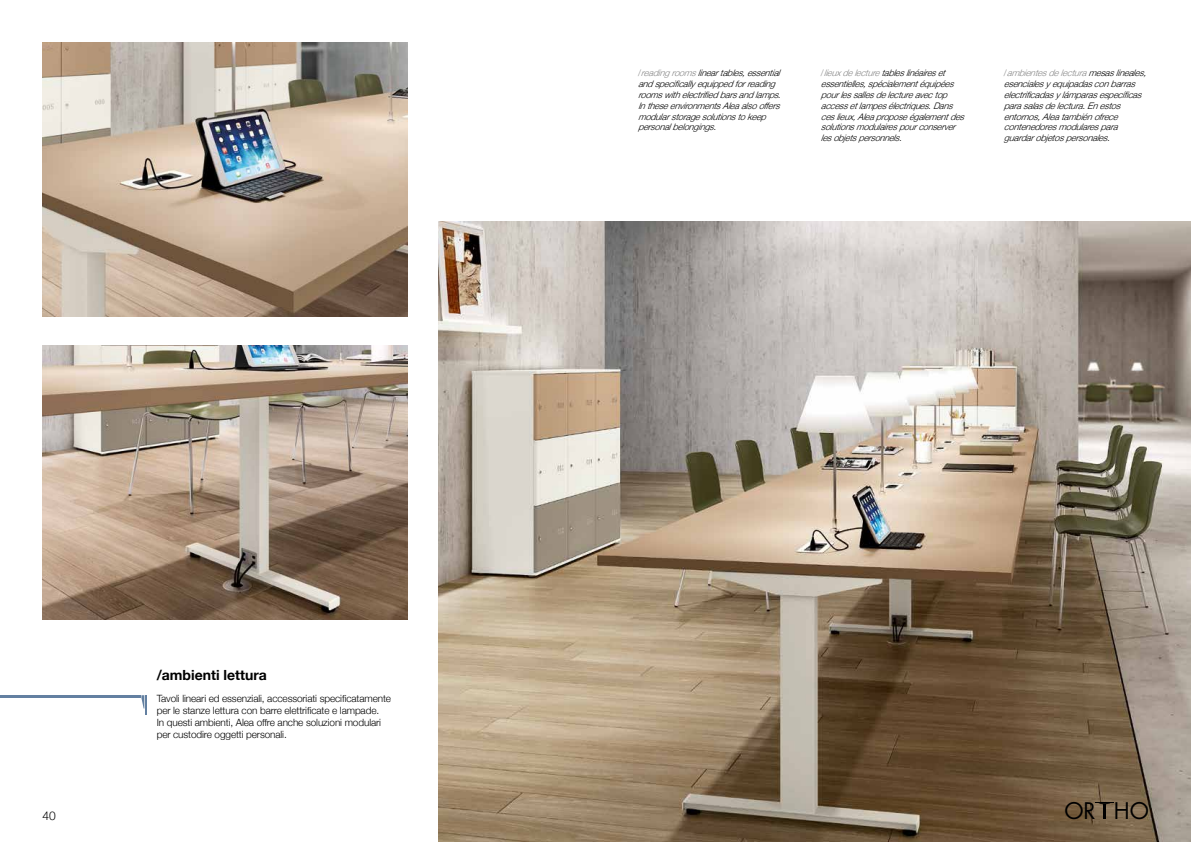
<style>
.page{position:relative;width:1191px;height:842px;background:#fff}
.page>*{position:absolute;margin:0;border:0;box-sizing:border-box;transform-origin:0 0}
.t1{font:22.3px "Futura Std";color:#000}
.t2{font:700 14px "Helvetica Neue";color:#000}
.t3{font:300 12px "Helvetica Neue";color:#000}
.t4{font:300 10px/12px "Helvetica Neue";letter-spacing:-.01em;color:#000}
.t5{font:italic 300 9px/10.8px "Helvetica Neue";color:#000}
.s1{font-style:normal;color:#878787}
.s2{color:#878787}
.s3{font-family:"Helvetica Neue";font-weight:300;font-size:12px}
</style>
<div class="page">
<img style="left:43px;top:43px;width:364px;height:273px">
<img style="left:43px;top:346px;width:364px;height:273px">
<img style="left:438px;top:221px;width:753px;height:621px">
<svg style="left:1095px;top:802px;width:18px;height:17px"></svg>
<hr style="left:0;top:695px;width:141px;height:3px;background:#6380a1">
<svg style="left:141px;top:695px;width:6px;height:19px"></svg>
<h2 class="t2" style="left:157px;top:667px;width:112px">/ambienti lettura</h2>
<p class="t4" style="left:157px;top:692px;width:236px">Tavoli lineari ed essenziali, accessoriati specificatamente per le stanze lettura con barre elettrificate e lampade.<br>In questi ambienti, Alea offre anche soluzioni modulari per custodire oggetti personali.</p>
<p class="t5" style="left:638px;top:68px;width:148px"><span class="s1">/</span> <span class="s2">readingrooms</span>lineartables,essential andspecificallyequippedforreading roomswithelectrifiedbarsandlamps.<br>IntheseenvironmentsAleaalsooffers modularstoragesolutionstokeep personalbelongings.</p>
<p class="t5" style="left:821px;top:68px;width:148px"><span class="s1">/</span> <span class="s2">lieux delecture</span>tableslinéaireset essentielles,spécialementéquipées pourlessallesdelectureavectop accessetlampesélectriques.Dans ceslieux,Aleaproposeégalementdes solutionsmodulairespourconserver lesobjetspersonnels.</p>
<p class="t5" style="left:1003px;top:68px;width:147px"><span class="s1">/</span> <span class="s2">ambientesdelectura</span>mesaslineales, esencialesyequipadasconbarras electrificadasylámparasespecíficas parasalasdelectura.Enestos entornos,Aleatambiénofrece contenedoresmodularespara guardarobjetospersonales.</p>
<h3 class="t3" style="left:43px;top:808px;width:15px">40</h3>
<h1 class="t1" style="left:1064px;top:796px;width:86px">OR HO<span class="s3">41</span></h1>
</div>
